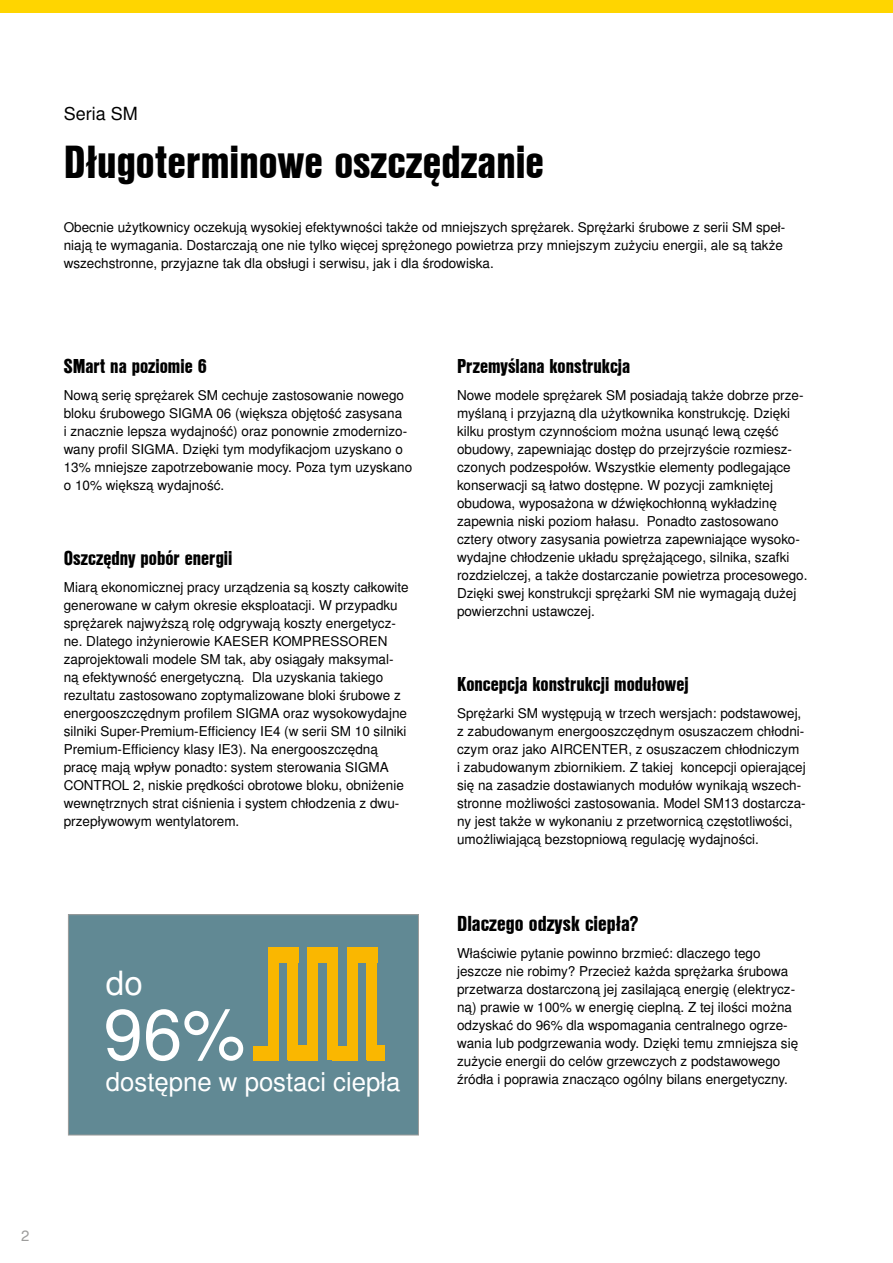
<style>
.page{position:relative;width:893px;height:1263px;background:#fff}
.page>*{position:absolute;margin:0;border:0;box-sizing:border-box;transform-origin:0 0}
.t1{font:70.8px "Nimbus San L";color:#fff}
.t2{font:45px "Nimbus San L Bla Con";color:#000}
.t3{font:33.15px "Nimbus San L";color:#fff}
.t4{font:25.8px "Nimbus San L";color:#fff}
.t5{font:21px "Nimbus San L Bla Con";color:#000}
.t6{font:19.5px "Nimbus San L Bla Con";color:#000}
.t7{font:18px "Nimbus San L";color:#000}
.t8{font:15px "Nimbus San L";color:#9d9d9c}
.t9{font:13.5px/18px "Nimbus San L";color:#000}
</style>
<div class="page">
<div style="left:0;top:0;width:893px;height:13px;background:#ffd500"></div>
<div style="left:68px;top:915px;width:350px;height:220px;background:#618994"></div>
<div style="left:253px;top:1046px;width:25px;height:14px;background:#fab700"></div>
<div style="left:268px;top:948px;width:10px;height:112px;background:#fab700"></div>
<div style="left:268px;top:947px;width:30px;height:15px;background:#fab700"></div>
<div style="left:288px;top:947px;width:10px;height:113px;background:#fab700"></div>
<div style="left:288px;top:1045px;width:30px;height:15px;background:#fab700"></div>
<div style="left:307px;top:948px;width:11px;height:112px;background:#fab700"></div>
<div style="left:307px;top:947px;width:30px;height:16px;background:#fab700"></div>
<div style="left:327px;top:947px;width:10px;height:113px;background:#fab700"></div>
<div style="left:332px;top:1046px;width:25px;height:14px;background:#fab700"></div>
<div style="left:347px;top:948px;width:10px;height:112px;background:#fab700"></div>
<div style="left:347px;top:947px;width:30px;height:15px;background:#fab700"></div>
<div style="left:367px;top:947px;width:10px;height:113px;background:#fab700"></div>
<div style="left:367px;top:1045px;width:18px;height:15px;background:#fab700"></div>
<div style="left:68px;top:914px;width:351px;height:221px;border:1px solid #9d9d9c"></div>
<h3 class="t7" style="left:64px;top:103px;width:76px">Seria SM</h3>
<h2 class="t2" style="left:64px;top:128px;width:482px">Długoterminowe oszczędzanie</h2>
<p class="t9" style="left:64px;top:219px;width:723px">Obecnie użytkownicy oczekują wysokiej efektywności także od mniejszych sprężarek. Sprężarki śrubowe z serii SM speł&shy;niają te wymagania. Dostarczają one nie tylko więcej sprężonego powietrza przy mniejszym zużyciu energii, ale są także wszechstronne, przyjazne tak dla obsługi i serwisu, jak i dla środowiska.</p>
<h3 class="t6" style="left:64px;top:352px;width:145px">SMart na poziomie 6</h3>
<p class="t9" style="left:64px;top:387px;width:350px">Nową serię sprężarek SM cechuje zastosowanie nowego bloku śrubowego SIGMA 06 (większa objętość zasysana<br>i znacznie lepsza wydajność) oraz ponownie zmodernizo&shy;wany profil SIGMA. Dzięki tym modyfikacjom uzyskano o 13% mniejsze zapotrzebowanie mocy. Poza tym uzyskano o 10% większą wydajność.</p>
<h3 class="t6" style="left:64px;top:544px;width:170px">Oszczędny pobór energii</h3>
<p class="t9" style="left:64px;top:579px;width:346px">Miarą ekonomicznej pracy urządzenia są koszty całkowite generowane w całym okresie eksploatacji. W przypadku sprężarek najwyższą rolę odgrywają koszty energetycz&shy;ne. Dlatego inżynierowie KAESER KOMPRESSOREN zaprojektowali modele SM tak, aby osiągały maksymal&shy;ną efektywność energetyczną. Dla uzyskania takiego rezultatu zastosowano zoptymalizowane bloki śrubowe z energooszczędnym profilem SIGMA oraz wysokowydajne silniki Super-Premium-Efficiency IE4 (w serii SM 10 silniki Premium-Efficiency klasy IE3). Na energooszczędną pracę mają wpływ ponadto: system sterowania SIGMA CONTROL 2, niskie prędkości obrotowe bloku, obniżenie wewnętrznych strat ciśnienia i system chłodzenia z dwu&shy;przepływowym wentylatorem.</p>
<h3 class="t3" style="left:106px;top:964px;width:38px">do</h3>
<h1 class="t1" style="left:104px;top:992px;width:143px">96%</h1>
<h3 class="t4" style="left:106px;top:1066px;width:296px">dostępne w postaci ciepła</h3>
<h3 class="t6" style="left:457px;top:352px;width:175px">Przemyślana konstrukcja</h3>
<p class="t9" style="left:457px;top:387px;width:352px">Nowe modele sprężarek SM posiadają także dobrze prze&shy;myślaną i przyjazną dla użytkownika konstrukcję. Dzięki kilku prostym czynnościom można usunąć lewą część obudowy, zapewniając dostęp do przejrzyście rozmiesz&shy;czonych podzespołów. Wszystkie elementy podlegające konserwacji są łatwo dostępne. W pozycji zamkniętej obudowa, wyposażona w dźwiękochłonną wykładzinę zapewnia niski poziom hałasu. Ponadto zastosowano cztery otwory zasysania powietrza zapewniające wysoko&shy;wydajne chłodzenie układu sprężającego, silnika, szafki rozdzielczej, a także dostarczanie powietrza procesowego.<br>Dzięki swej konstrukcji sprężarki SM nie wymagają dużej powierzchni ustawczej.</p>
<h3 class="t6" style="left:457px;top:670px;width:233px">Koncepcja konstrukcji modułowej</h3>
<p class="t9" style="left:457px;top:705px;width:350px">Sprężarki SM występują w trzech wersjach: podstawowej, z zabudowanym energooszczędnym osuszaczem chłodni&shy;czym oraz jako AIRCENTER, z osuszaczem chłodniczym i zabudowanym zbiornikiem. Z takiej koncepcji opierającej się na zasadzie dostawianych modułów wynikają wszech&shy;stronne możliwości zastosowania. Model SM13 dostarcza&shy;ny jest także w wykonaniu z przetwornicą częstotliwości, umożliwiającą bezstopniową regulację wydajności.</p>
<h3 class="t5" style="left:457px;top:908px;width:183px">Dlaczego odzysk ciepła?</h3>
<p class="t9" style="left:457px;top:945px;width:343px">Właściwie pytanie powinno brzmieć: dlaczego tego jeszcze nie robimy? Przecież każda sprężarka śrubowa przetwarza dostarczoną jej zasilającą energię (elektrycz&shy;ną) prawie w 100% w energię cieplną. Z tej ilości można odzyskać do 96% dla wspomagania centralnego ogrze&shy;wania lub podgrzewania wody. Dzięki temu zmniejsza się zużycie energii do celów grzewczych z podstawowego źródła i poprawia znacząco ogólny bilans energetyczny.</p>
<p class="t8" style="left:21px;top:1226px;width:10px">2</p>
</div>
